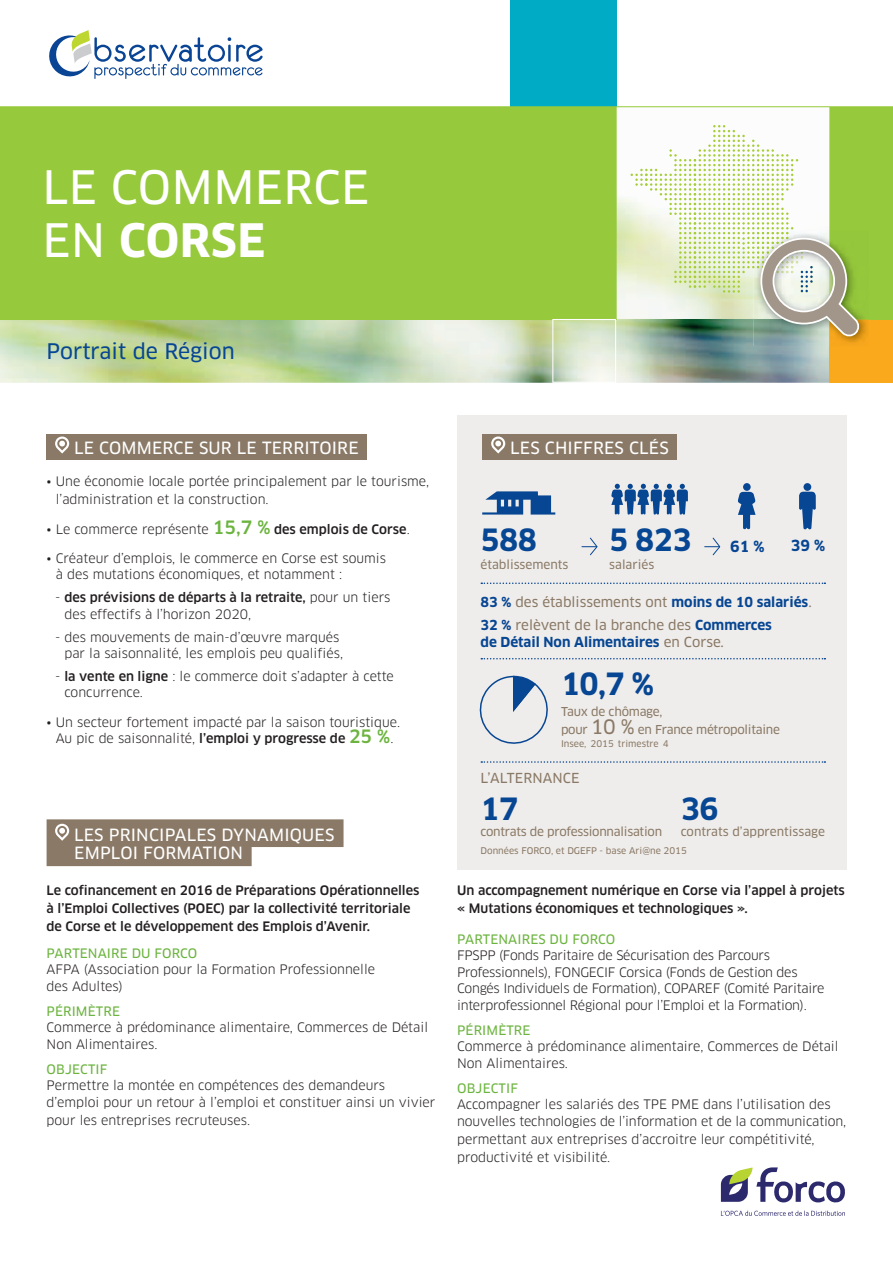
<style>
.page{position:relative;width:893px;height:1263px;background:#fff}
.page>*{position:absolute;margin:0;border:0;box-sizing:border-box;transform-origin:0 0}
.t1{font:45px "Clan OT News";letter-spacing:.01em;color:#fff}
.t2{font:700 45px "Clan OT";letter-spacing:.01em;color:#fff}
.t3{font:700 30px "Clan OT";letter-spacing:-.02em;color:#074693}
.t4{font:21px "Clan OT News";color:#074693}
.t5{font:16.5px/18px "Clan OT News";letter-spacing:.01em;color:#fff}
.t6{font:700 15px "Clan OT";color:#074693}
.t7{font:13.5px/23px "Clan OT News";color:#8a7966}
.t8{font:700 13.5px "Clan OT";color:#074693}
.t9{font:12.75px/16.5px "Clan OT";color:#231f20}
.t10{font:500 12.75px/18px "Clan OT";color:#231f20}
.t11{font:12.75px/16.5px "Clan OT";letter-spacing:-.02em;color:#231f20}
.t12{font:12.75px "Clan OT News";letter-spacing:.01em;color:#6cb43f}
.t13{font:12px/18px "Clan OT News";letter-spacing:-.02em;color:#8a7966}
.t14{font:12px "Clan OT News";color:#8a7966}
.t15{font:9px "Clan OT News";color:#8a7966}
.s1{font-family:"Clan OT News";font-weight:400}
.s2{font-weight:500;font-size:18px;color:#6cb43f}
.s3{font-weight:500}
.s4{font-family:"Clan OT";font-weight:700;color:#074693}
.s5{font-family:"Clan OT News";font-weight:400;color:#8a7966}
.s6{font-size:19.5px}
</style>
<div class="page">
<div style="left:457px;top:416px;width:389px;height:454px;background:#efedeb"></div>
<img style="left:0;top:319px;width:829px;height:64px">
<svg style="left:582px;top:537px;width:16px;height:19px"></svg>
<svg style="left:704px;top:537px;width:16px;height:19px"></svg>
<svg style="left:481px;top:583px;width:344px;height:1px"></svg>
<svg style="left:481px;top:658px;width:344px;height:1px"></svg>
<svg style="left:481px;top:761px;width:344px;height:2px"></svg>
<svg style="left:49px;top:30px;width:213px;height:49px"></svg>
<div style="left:47px;top:434px;width:320px;height:25px;background:#8a7966"></div>
<svg style="left:55px;top:437px;width:14px;height:17px"></svg>
<svg style="left:47px;top:819px;width:296px;height:47px;background:#9a8b7b"></svg>
<div style="left:482px;top:434px;width:195px;height:25px;background:#8a7966"></div>
<svg style="left:491px;top:437px;width:14px;height:17px"></svg>
<svg style="left:482px;top:491px;width:73px;height:24px"></svg>
<div style="left:803px;top:483px;width:8px;height:8px;background:#074693;border-radius:50%"></div>
<svg style="left:799px;top:492px;width:17px;height:37px"></svg>
<div style="left:743px;top:483px;width:7px;height:8px;background:#074693;border-radius:50%"></div>
<svg style="left:738px;top:492px;width:17px;height:37px"></svg>
<svg style="left:611px;top:484px;width:77px;height:31px"></svg>
<svg style="left:479px;top:675px;width:69px;height:69px"></svg>
<div style="left:510px;top:0;width:106px;height:106px;background:#00abc5"></div>
<div style="left:829px;top:319px;width:63px;height:64px;background:#f9a91b"></div>
<div style="left:0;top:107px;width:616px;height:212px;background:#97c93c"></div>
<div style="left:829px;top:107px;width:63px;height:212px;background:#97c93c"></div>
<img style="left:616px;top:107px;width:213px;height:212px">
<hr style="left:0;top:106px;width:892px;height:1px;background:#97c93c">
<img style="left:753px;top:315px;width:115px;height:31px">
<svg style="left:630px;top:125px;width:231px;height:211px"></svg>
<div style="left:552px;top:319px;width:64px;height:64px;border:1px solid #fff"></div>
<svg style="left:721px;top:1211px;width:124px;height:5px"></svg>
<svg style="left:720px;top:1167px;width:125px;height:36px"></svg>
<h1 class="t1" style="left:43px;top:168px;width:328px">LE COMMERCE</h1>
<h1 class="t2" style="left:43px;top:222px;width:224px"><span class="s1">EN</span> CORSE</h1>
<h3 class="t4" style="left:47px;top:342px;width:190px">Portrait de Région</h3>
<p class="t5" style="left:74px;top:439px;width:286px">LE COMMERCE SUR LE TERRITOIRE</p>
<p class="t9" style="left:56px;top:473px;width:375px;line-height:18px;text-indent:-9px">• Une économie locale portée principalement par le tourisme, l’administration et la construction.</p>
<p class="t9" style="left:47px;top:521px;width:364px">• Le commerce représente <span class="s2">15,7 %</span> <span class="s3">des emplois de Corse</span>.</p>
<p class="t9" style="left:56px;top:550px;width:332px;text-indent:-9px">• Créateur d’emplois, le commerce en Corse est soumis à des mutations économiques, et notamment :</p>
<p class="t9" style="left:64px;top:590px;width:327px;text-indent:-9px">- <span class="s3">des prévisions de départs à la retraite,</span> pour un tiers des effectifs à l’horizon 2020,</p>
<p class="t9" style="left:55px;top:629px;width:289px;text-align:right">- des mouvements de main-d’œuvre marqués par la saisonnalité, les emplois peu qualifiés,</p>
<p class="t9" style="left:64px;top:668px;width:331px;text-indent:-9px">- <span class="s3">la vente en ligne</span> : le commerce doit s’adapter à cette concurrence.</p>
<p class="t9" style="left:47px;top:714px;width:355px;text-align:center">• Un secteur fortement impacté par la saison touristique.<br>Au pic de saisonnalité, <span class="s3">l’emploi y progresse de</span> <span class="s2">25 %</span>.</p>
<p class="t5" style="left:74px;top:826px;width:262px">LES PRINCIPALES DYNAMIQUES<br>EMPLOI FORMATION</p>
<p class="t10" style="left:47px;top:882px;width:374px">Le cofinancement en 2016 de Préparations Opérationnelles à l’Emploi Collectives (POEC) par la collectivité territoriale de Corse et le développement des Emplois d’Avenir.</p>
<p class="t12" style="left:47px;top:947px;width:152px">PARTENAIRE DU FORCO</p>
<p class="t9" style="left:47px;top:962px;width:330px">AFPA (Association pour la Formation Professionnelle des Adultes)</p>
<p class="t12" style="left:47px;top:1005px;width:75px">PÉRIMÈTRE</p>
<p class="t9" style="left:47px;top:1020px;width:383px">Commerce à prédominance alimentaire, Commerces de Détail<br>Non Alimentaires.</p>
<p class="t12" style="left:47px;top:1063px;width:62px">OBJECTIF</p>
<p class="t9" style="left:47px;top:1078px;width:390px">Permettre la montée en compétences des demandeurs d’emploi pour un retour à l’emploi et constituer ainsi un vivier</p>
<p class="t9" style="left:47px;top:1112px;width:205px">pour les entreprises recruteuses.</p>
<p class="t5" style="left:510px;top:439px;width:160px">LES CHIFFRES CLÉS</p>
<h2 class="t3" style="left:480px;top:528px;width:58px">588</h2>
<p class="t14" style="left:480px;top:559px;width:89px">établissements</p>
<h2 class="t3" style="left:609px;top:528px;width:84px">5 823</h2>
<p class="t14" style="left:609px;top:559px;width:47px">salariés</p>
<p class="t6" style="left:730px;top:540px;width:36px">61 %</p>
<p class="t6" style="left:790px;top:539px;width:36px">39 %</p>
<p class="t7" style="left:480px;top:591px;width:333px"><span class="s4">83 %</span> des établissements ont <span class="s4">moins de 10 salariés</span>.<br><span class="s4">32 %</span> relèvent de la branche des <span class="s4">Commerces</span></p>
<p class="t8" style="left:480px;top:636px;width:245px">de Détail Non Alimentaires <span class="s5">en Corse.</span></p>
<h2 class="t3" style="left:561px;top:672px;width:94px">10,7 %</h2>
<p class="t13" style="left:561px;top:703px;width:220px">Taux de chômage,<br>pour <span class="s6">10 %</span> en France métropolitaine</p>
<p class="t15" style="left:561px;top:740px;width:109px">Insee, 2015 trimestre 4</p>
<p class="t7" style="left:480px;top:767px;width:101px">L’ALTERNANCE</p>
<h2 class="t3" style="left:480px;top:797px;width:39px">17</h2>
<p class="t13" style="left:480px;top:823px;width:183px">contrats de professionnalisation</p>
<h2 class="t3" style="left:680px;top:797px;width:39px">36</h2>
<p class="t14" style="left:680px;top:827px;width:146px">contrats d’apprentissage</p>
<p class="t15" style="left:480px;top:846px;width:208px">Données FORCO, et DGEFP - base Ari@ne 2015</p>
<p class="t10" style="left:457px;top:882px;width:389px">Un accompagnement numérique en Corse via l’appel à projets « Mutations économiques et technologiques ».</p>
<p class="t12" style="left:457px;top:934px;width:159px">PARTENAIRES DU FORCO</p>
<p class="t11" style="left:457px;top:948px;width:369px">FPSPP (Fonds Paritaire de Sécurisation des Parcours Professionnels), FONGECIF Corsica (Fonds de Gestion des Congés Individuels de Formation), COPAREF (Comité Paritaire interprofessionnel Régional pour l’Emploi et la Formation).</p>
<p class="t12" style="left:457px;top:1025px;width:75px">PÉRIMÈTRE</p>
<p class="t9" style="left:457px;top:1039px;width:383px">Commerce à prédominance alimentaire, Commerces de Détail<br>Non Alimentaires.</p>
<p class="t12" style="left:457px;top:1083px;width:62px">OBJECTIF</p>
<p class="t9" style="left:457px;top:1097px;width:391px">Accompagner les salariés des TPE PME dans l’utilisation des nouvelles technologies de l’information et de la communication,</p>
<p class="t9" style="left:457px;top:1131px;width:359px;line-height:18px">permettant aux entreprises d’accroitre leur compétitivité, productivité et visibilité.</p>
</div>
